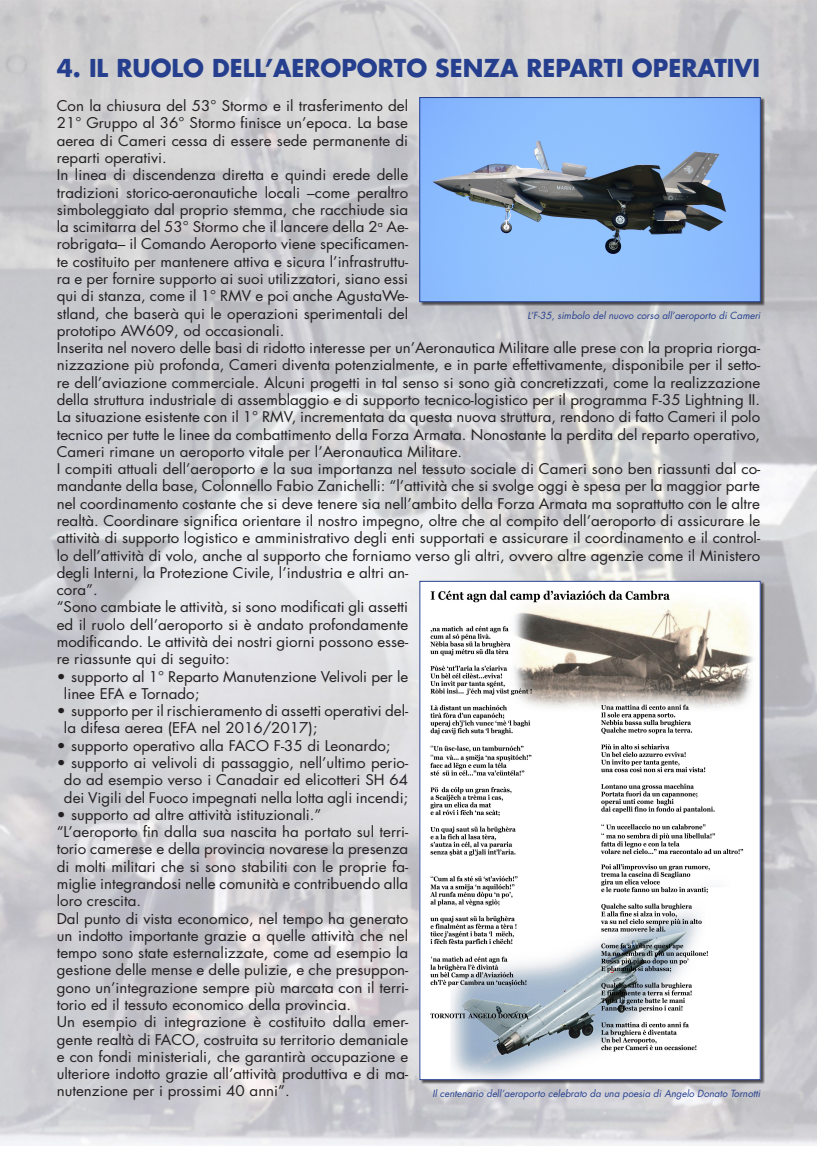
<style>
.page{position:relative;width:817px;height:1157px;background:#fff}
.page>*{position:absolute;margin:0;border:0;box-sizing:border-box;transform-origin:0 0}
.t1{font:700 24px "Futura Std";color:#253f8e}
.t2{font:14.4px/17.3px "Futura Std";color:#231f20;text-align:justify;scale:1.05 1}
.t3{font:italic 9.6px "Futura Std";color:#253f8e}
</style>
<div class="page">
<img style="left:0;top:0;width:816px;height:1145px">
<div style="left:420px;top:581px;width:344px;height:503px;background:#231f20;opacity:.75"></div>
<img style="left:421px;top:583px;width:337px;height:494px">
<div style="left:419px;top:98px;width:346px;height:208px;background:#231f20;opacity:.75"></div>
<img style="left:421px;top:99px;width:337px;height:201px">
<div style="left:419px;top:97px;width:341px;height:205px;border:1px solid #253f8e"></div>
<p class="t1" style="left:57px;top:52px;width:704px">4. IL RUOLO DELL’AEROPORTO SENZA REPARTI OPERATIVI</p>
<p class="t2" style="left:57px;top:97px;width:336px">Con la chiusura del 53° Stormo e il trasferimento del 21° Gruppo al 36° Stormo finisce un’epoca. La base aerea di Cameri cessa di essere sede permanente di reparti operativi.</p>
<p class="t2" style="left:57px;top:166px;width:336px">In linea di discendenza diretta e quindi erede delle tradizioni storico-aeronautiche locali –come peraltro simboleggiato dal proprio stemma, che racchiude sia la scimitarra del 53° Stormo che il lancere della 2<sup>a</sup> Ae&shy;robrigata– il Comando Aeroporto viene specificamen&shy;te costituito per mantenere attiva e sicura l’infrastruttu&shy;ra e per fornire supporto ai suoi utilizzatori, siano essi qui di stanza, come il 1° RMV e poi anche AgustaWe&shy;stland, che baserà qui le operazioni sperimentali del prototipo AW609, od occasionali.</p>
<p class="t2" style="left:57px;top:339px;width:671px">Inserita nel novero delle basi di ridotto interesse per un’Aeronautica Militare alle prese con la propria riorga&shy;nizzazione più profonda, Cameri diventa potenzialmente, e in parte effettivamente, disponibile per il setto&shy;re dell’aviazione commerciale. Alcuni progetti in tal senso si sono già concretizzati, come la realizzazione della struttura industriale di assemblaggio e di supporto tecnico-logistico per il programma F-35 Lightning II.</p>
<p class="t2" style="left:57px;top:408px;width:671px">La situazione esistente con il 1° RMV, incrementata da questa nuova struttura, rendono di fatto Cameri il polo tecnico per tutte le linee da combattimento della Forza Armata. Nonostante la perdita del reparto operativo, Cameri rimane un aeroporto vitale per l’Aeronautica Militare.</p>
<p class="t2" style="left:57px;top:460px;width:671px;text-align:left">I compiti attuali dell’aeroporto e la sua importanza nel tessuto sociale di Cameri sono ben riassunti dal co&shy;mandante della base, Colonnello Fabio Zanichelli: “l’attività che si svolge oggi è spesa per la maggior parte nel coordinamento costante che si deve tenere sia nell’ambito della Forza Armata ma soprattutto con le altre realtà. Coordinare significa orientare il nostro impegno, oltre che al compito dell’aeroporto di assicurare le attività di supporto logistico e amministrativo degli enti supportati e assicurare il coordinamento e il control&shy;lo dell’attività di volo, anche al supporto che forniamo verso gli altri, ovvero altre agenzie come il Ministero degli Interni, la Protezione Civile, l’industria e altri an-<br>cora”.</p>
<p class="t2" style="left:57px;top:598px;width:336px">“Sono cambiate le attività, si sono modificati gli assetti ed il ruolo dell’aeroporto si è andato profondamente modificando. Le attività dei nostri giorni possono esse&shy;re riassunte qui di seguito:</p>
<p class="t2" style="left:64px;top:668px;width:329px;text-indent:-7px">• supporto al 1° Reparto Manutenzione Velivoli per le linee EFA e Tornado;</p>
<p class="t2" style="left:64px;top:702px;width:329px;text-indent:-7px">• supporto per il rischieramento di assetti operativi del&shy;la difesa aerea (EFA nel 2016/2017);</p>
<p class="t2" style="left:57px;top:737px;width:319px">• supporto operativo alla FACO F-35 di Leonardo;</p>
<p class="t2" style="left:57px;top:754px;width:336px;text-align:center">• supporto ai velivoli di passaggio, nell’ultimo perio&shy;do ad esempio verso i Canadair ed elicotteri SH 64 dei Vigili del Fuoco impegnati nella lotta agli incendi;</p>
<p class="t2" style="left:57px;top:806px;width:253px">• supporto ad altre attività istituzionali.”</p>
<p class="t2" style="left:57px;top:823px;width:336px">“L’aeroporto fin dalla sua nascita ha portato sul terri&shy;torio camerese e della provincia novarese la presenza di molti militari che si sono stabiliti con le proprie fa&shy;miglie integrandosi nelle comunità e contribuendo alla loro crescita.</p>
<p class="t2" style="left:57px;top:909px;width:336px">Dal punto di vista economico, nel tempo ha generato un indotto importante grazie a quelle attività che nel tempo sono state esternalizzate, come ad esempio la gestione delle mense e delle pulizie, e che presuppon&shy;gono un’integrazione sempre più marcata con il terri&shy;torio ed il tessuto economico della provincia.</p>
<p class="t2" style="left:57px;top:1013px;width:336px">Un esempio di integrazione è costituito dalla emer&shy;gente realtà di FACO, costruita su territorio demaniale e con fondi ministeriali, che garantirà occupazione e ulteriore indotto grazie all’attività produttiva e di ma&shy;nutenzione per i prossimi 40 anni”.</p>
<p class="t3" style="left:527px;top:309px;width:234px">L’F-35, simbolo del nuovo corso all’aeroporto di Cameri</p>
<p class="t3" style="left:432px;top:1087px;width:329px">Il centenario dell’aeroporto celebrato da una poesia di Angelo Donato Tornotti</p>
</div>
